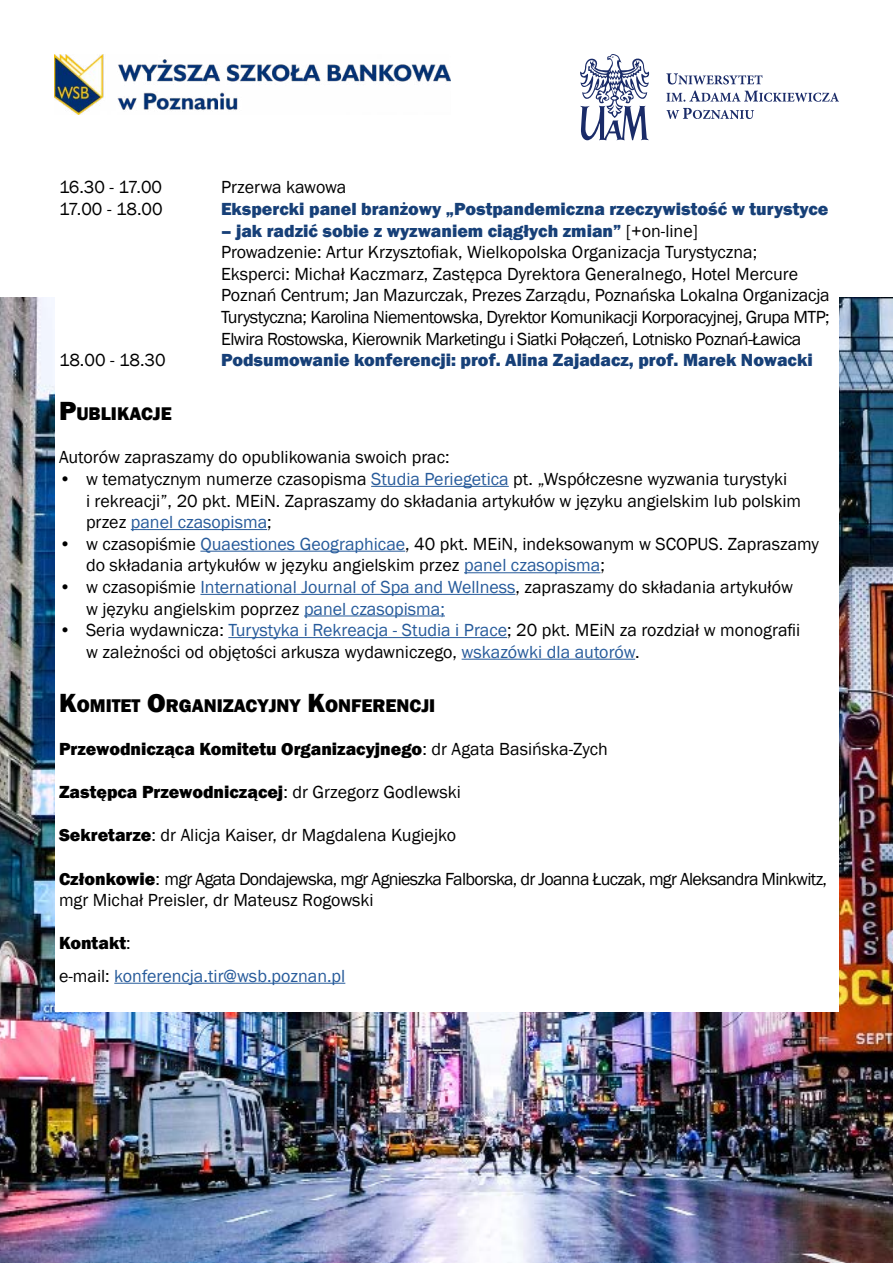
<style>
.page{position:relative;width:893px;height:1263px;background:#fff}
.page>*{position:absolute;margin:0;border:0;box-sizing:border-box;transform-origin:0 0}
.t1{font:800 18.9px "Franklin Gothic";color:#000}
.t2{font:18px/21.6px "Franklin Gothic";color:#000}
.t3{font:18px/21.6px "Franklin Gothic";letter-spacing:-.04em;color:#000}
.t4{font:800 18px "Franklin Gothic";color:#174078}
.t5{font:800 18px "Franklin Gothic";color:#000}
.t6{font:18px/32.4px "Franklin Gothic";color:#275b9b}
.s1{font-weight:800;color:#174078}
.s2{font-size:27px}
.s3{color:#275b9b}
.s4{font-weight:400}
.s5{font-weight:800}
.s6{font-weight:800;color:#000}
.s7{color:#000}
</style>
<div class="page">
<img style="left:0;top:298px;width:893px;height:965px">
<div style="left:55px;top:176px;width:783px;height:836px;background:#fff"></div>
<hr style="left:371px;top:486px;width:138px;height:1px;background:#275b9b">
<hr style="left:131px;top:529px;width:136px;height:1px;background:#275b9b">
<hr style="left:200px;top:551px;width:205px;height:1px;background:#275b9b">
<hr style="left:464px;top:572px;width:136px;height:1px;background:#275b9b">
<hr style="left:200px;top:594px;width:315px;height:1px;background:#275b9b">
<hr style="left:304px;top:615px;width:141px;height:1px;background:#275b9b">
<hr style="left:228px;top:637px;width:279px;height:1px;background:#275b9b">
<hr style="left:462px;top:659px;width:173px;height:1px;background:#275b9b">
<hr style="left:114px;top:983px;width:231px;height:1px;background:#275b9b">
<svg style="left:666px;top:73px;width:173px;height:46px"></svg>
<svg style="left:580px;top:54px;width:69px;height:87px"></svg>
<img style="left:54px;top:54px;width:396px;height:60px">
<p class="t2" style="left:59px;top:177px;width:105px">16.30 - 17.00</p>
<p class="t2" style="left:221px;top:177px;width:127px">Przerwa kawowa</p>
<p class="t2" style="left:59px;top:199px;width:105px">17.00 - 18.00</p>
<p class="t4" style="left:221px;top:197px;width:609px">Ekspercki panel branżowy „Postpandemiczna rzeczywistość w turystyce</p>
<p class="t2" style="left:221px;top:220px;width:610px"><span class="s1">– jak radzić sobie z wyzwaniem ciągłych zmian”</span> [+on-line]<br>Prowadzenie: Artur Krzysztofiak, Wielkopolska Organizacja Turystyczna; Eksperci: Michał Kaczmarz, Zastępca Dyrektora Generalnego, Hotel Mercure Poznań Centrum; Jan Mazurczak, Prezes Zarządu, Poznańska Lokalna Organizacja Turystyczna; Karolina Niementowska, Dyrektor Komunikacji Korporacyjnej, Grupa MTP; Elwira Rostowska, Kierownik Marketingu i Siatki Połączeń, Lotnisko Poznań-Ławica</p>
<p class="t2" style="left:59px;top:350px;width:108px">18.00 - 18.30</p>
<p class="t4" style="left:221px;top:348px;width:593px">Podsumowanie konferencji: prof. Alina Zajadacz, prof. Marek Nowacki</p>
<p class="t1" style="left:59px;top:402px;width:63px"><span class="s2">P</span>UBLIKACJE</p>
<p class="t2" style="left:59px;top:447px;width:392px">Autorów zapraszamy do opublikowania swoich prac:</p>
<p class="t2" style="left:86px;top:469px;width:717px;text-indent:-27px">• w tematycznym numerze czasopisma <span class="s3">Studia Periegetica</span> pt. „Współczesne wyzwania turystyki<br>i rekreacji”, 20 pkt. MEiN. Zapraszamy do składania artykułów w języku angielskim lub polskim przez <span class="s3">panel czasopisma</span>;</p>
<p class="t2" style="left:86px;top:533px;width:734px;text-indent:-27px">• w czasopiśmie <span class="s3">Quaestiones Geographicae</span>, 40 pkt. MEiN, indeksowanym w SCOPUS. Zapraszamy do składania artykułów w języku angielskim przez <span class="s3">panel czasopisma</span>;</p>
<p class="t2" style="left:86px;top:577px;width:708px;text-indent:-27px">• w czasopiśmie <span class="s3">International Journal of Spa and Wellness</span>, zapraszamy do składania artykułów w języku angielskim poprzez <span class="s3">panel czasopisma;</span></p>
<p class="t2" style="left:86px;top:620px;width:716px;text-indent:-27px">• Seria wydawnicza: <span class="s3">Turystyka i Rekreacja - Studia i Prace</span>; 20 pkt. MEiN za rozdział w monografii w zależności od objętości arkusza wydawniczego, <span class="s3">wskazówki dla autorów</span>.</p>
<p class="t1" style="left:59px;top:693px;width:30px"><span class="s2">K</span>OMITET</p>
<p class="t1" style="left:147px;top:693px;width:57px"><span class="s2">O</span>RGANIZACYJNY</p>
<p class="t1" style="left:307px;top:693px;width:30px"><span class="s2">K</span>ONFERENCJI</p>
<p class="t5" style="left:59px;top:737px;width:550px">Przewodnicząca Komitetu Organizacyjnego<span class="s4">: dr Agata Basińska-Zych</span></p>
<p class="t5" style="left:59px;top:780px;width:403px">Zastępca Przewodniczącej<span class="s4">: dr Grzegorz Godlewski</span></p>
<p class="t2" style="left:59px;top:825px;width:399px"><span class="s5">Sekretarze</span>: dr Alicja Kaiser, dr Magdalena Kugiejko</p>
<p class="t3" style="left:59px;top:868px;width:770px"><span class="s5">Członkowie</span>: mgr Agata Dondajewska, mgr Agnieszka Falborska, dr Joanna Łuczak, mgr Aleksandra Minkwitz, mgr Michał Preisler, dr Mateusz Rogowski</p>
<p class="t6" style="left:59px;top:928px;width:288px"><span class="s6">Kontakt</span><span class="s7">:<br>e-mail:</span> konferencja.tir@wsb.poznan.pl</p>
</div>
